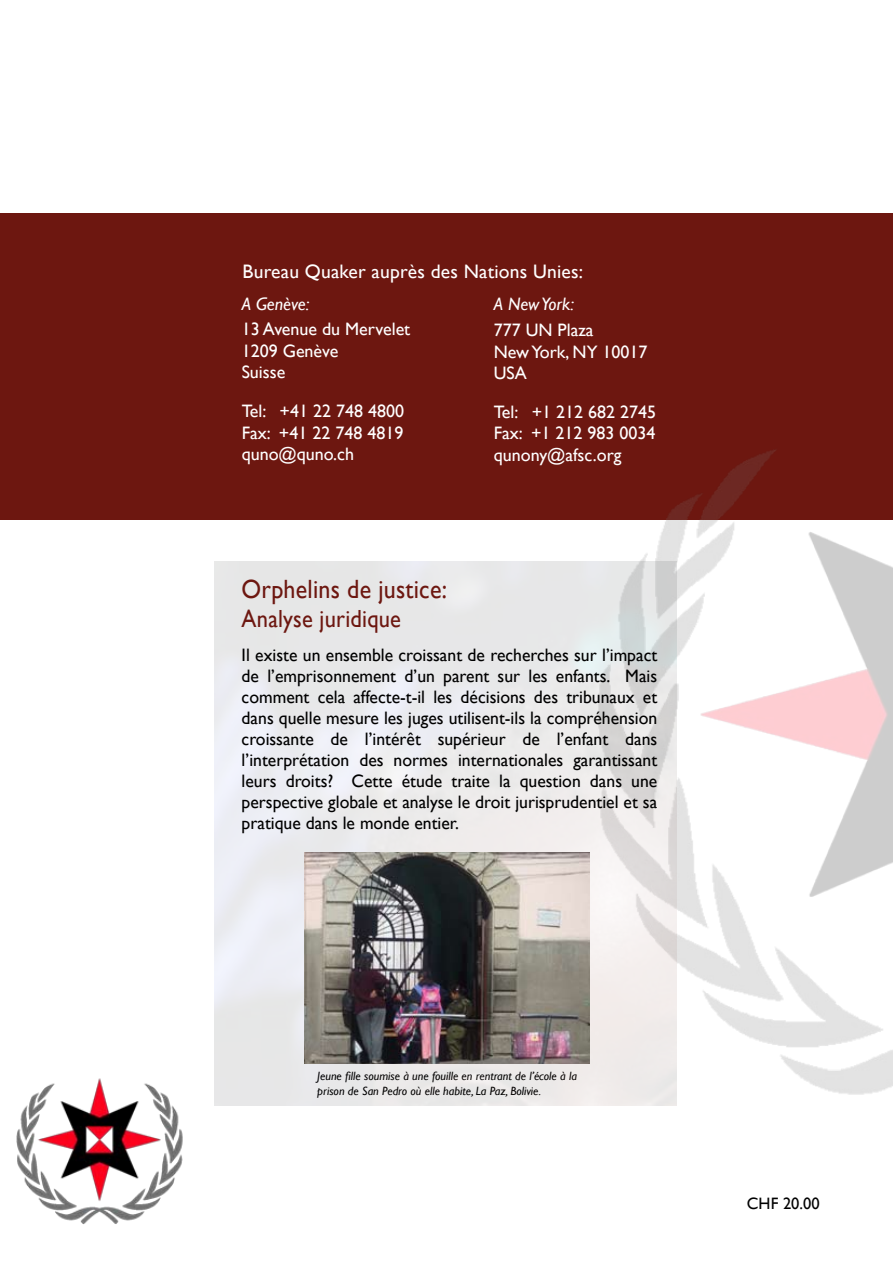
<style>
.page{position:relative;width:893px;height:1263px;background:#fff}
.page>*{position:absolute;margin:0;border:0;box-sizing:border-box;transform-origin:0 0}
.t1{font:26.4px "Gill Sans";letter-spacing:.01em;color:#6d1710;scale:.91 1}
.t2{font:24.75px "Gill Sans";letter-spacing:.01em;color:#6d1710;scale:.91 1}
.t3{font:19.5px "Gill Sans";letter-spacing:.01em;color:#fff}
.t4{font:18px/21px "Gill Sans";color:#000;text-align:justify}
.t5{font:18px/21.6px "Gill Sans";color:#fff}
.t6{font:italic 18px "Gill Sans";color:#fff}
.t7{font:16.5px "Gill Sans";color:#000}
.t8{font:italic 12px/14.4px "Gill Sans";color:#000}
</style>
<div class="page">
<div style="left:0;top:213px;width:893px;height:307px;background:#6d1710"></div>
<img style="left:640px;top:450px;width:253px;height:656px">
<img style="left:16px;top:1078px;width:167px;height:146px">
<img style="left:215px;top:561px;width:461px;height:545px">
<img style="left:305px;top:852px;width:285px;height:212px">
<p class="t3" style="left:243px;top:260px;width:342px">Bureau Quaker auprès des Nations Unies:</p>
<p class="t6" style="left:242px;top:294px;width:69px">A Genève:</p>
<p class="t5" style="left:242px;top:318px;width:170px">13 Avenue du Mervelet<br>1209 Genève<br>Suisse</p>
<p class="t5" style="left:242px;top:400px;width:164px;text-align:justify">Tel: +41 22 748 4800<br>Fax: +41 22 748 4819 quno@quno.ch</p>
<p class="t6" style="left:494px;top:294px;width:82px">A New York:</p>
<p class="t5" style="left:494px;top:319px;width:155px">777 UN Plaza<br>New York, NY 10017<br>USA</p>
<p class="t5" style="left:494px;top:401px;width:164px;text-align:justify">Tel: +1 212 682 2745<br>Fax: +1 212 983 0034 qunony@afsc.org</p>
<h1 class="t1" style="left:242px;top:574px;width:227px">Orphelins de justice:</h1>
<h2 class="t2" style="left:242px;top:604px;width:177px">Analyse juridique</h2>
<p class="t4" style="left:242px;top:644px;width:417px">Il existe un ensemble croissant de recherches sur l’impact de l’emprisonnement d’un parent sur les enfants. Mais comment cela affecte-t-il les décisions des tribunaux et dans quelle mesure les juges utilisent-ils la compréhension croissante de l’intérêt supérieur de l’enfant dans l’interprétation des normes internationales garantissant leurs droits? Cette étude traite la question dans une perspective globale et analyse le droit jurisprudentiel et sa pratique dans le monde entier.</p>
<p class="t8" style="left:317px;top:1069px;width:261px">Jeune fille soumise à une fouille en rentrant de l’école à la prison de San Pedro où elle habite, La Paz, Bolivie.</p>
<p class="t7" style="left:747px;top:1193px;width:74px">CHF 20.00</p>
</div>
